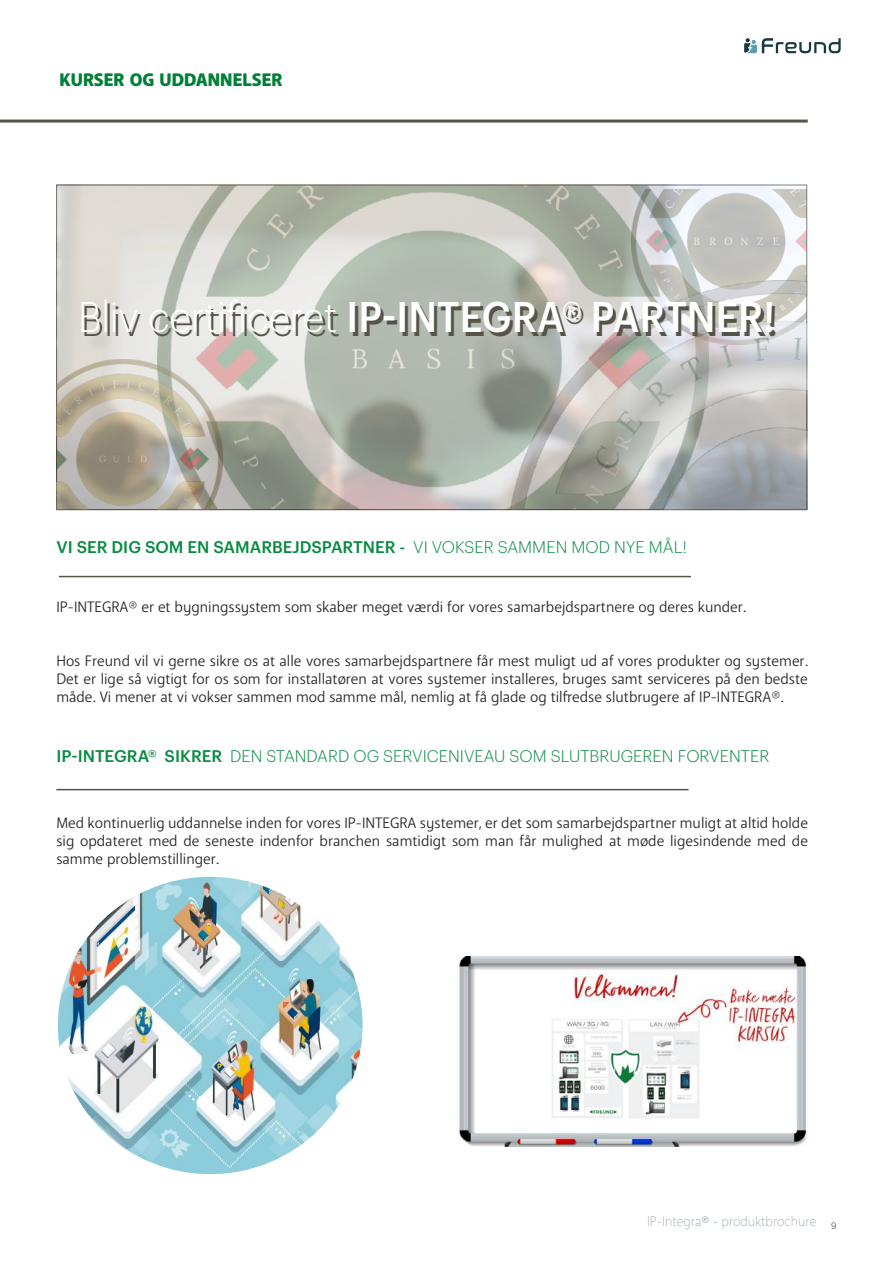
<style>
.page{position:relative;width:893px;height:1263px;background:#fff}
.page>*{position:absolute;margin:0;border:0;box-sizing:border-box;transform-origin:0 0}
.t1{font:500 42px "Graphik";color:#565349;scale:.92 1}
.t2{font:900 18px "Anago";color:#008037}
.t3{font:300 16.5px "Graphik";color:#068b41}
.t4{font:500 16.5px "Graphik";color:#068b41}
.t5{font:15px/18px "Anago";color:#241f1f;text-align:justify}
.t6{font:100 13.5px "Anago";color:#7d8d9b}
.t7{font:300 9px "Graphik";color:#241f1f}
.s1{font-weight:300}
.s2{font-weight:500}
</style>
<div class="page">
<hr style="left:0;top:120px;width:808px;height:3px;background:#565349">
<img style="left:56px;top:185px;width:752px;height:325px">
<hr style="left:59px;top:576px;width:632px;height:1px;background:#565349">
<hr style="left:56px;top:789px;width:632px;height:1px;background:#565349">
<img style="left:59px;top:878px;width:302px;height:294px">
<img style="left:459px;top:957px;width:348px;height:190px">
<svg style="left:744px;top:38px;width:97px;height:16px"></svg>
<p class="t2" style="left:60px;top:68px;width:225px">KURSER OG UDDANNELSER</p>
<h1 class="t1" style="left:81px;top:289px;width:759px"><span class="s1">Bliv certificeret</span> IP-INTEGRA® PARTNER!</h1>
<p class="t4" style="left:56px;top:534px;width:632px">VI SER DIG SOM EN SAMARBEJDSPARTNER - <span class="s1">VI VOKSER SAMMEN MOD NYE MÅL!</span></p>
<p class="t5" style="left:56px;top:597px;width:691px">IP-INTEGRA® er et bygningssystem som skaber meget værdi for vores samarbejdspartnere og deres kunder.</p>
<p class="t5" style="left:56px;top:651px;width:753px">Hos Freund vil vi gerne sikre os at alle vores samarbejdspartnere får mest muligt ud af vores produkter og systemer.<br>Det er lige så vigtigt for os som for installatøren at vores systemer installeres, bruges samt serviceres på den bedste måde. Vi mener at vi vokser sammen mod samme mål, nemlig at få glade og tilfredse slutbrugere af IP-INTEGRA®.</p>
<p class="t3" style="left:56px;top:744px;width:715px"><span class="s2">IP-INTEGRA® SIKRER</span> DEN STANDARD OG SERVICENIVEAU SOM SLUTBRUGEREN FORVENTER</p>
<p class="t5" style="left:56px;top:813px;width:753px">Med kontinuerlig uddannelse inden for vores IP-INTEGRA systemer, er det som samarbejdspartner muligt at altid holde sig opdateret med de seneste indenfor branchen samtidigt som man får mulighed at møde ligesindende med de samme problemstillinger.</p>
<p class="t6" style="left:647px;top:1212px;width:171px">IP-Integra® - produktbrochure</p>
<p class="t7" style="left:831px;top:1219px;width:7px">9</p>
</div>
